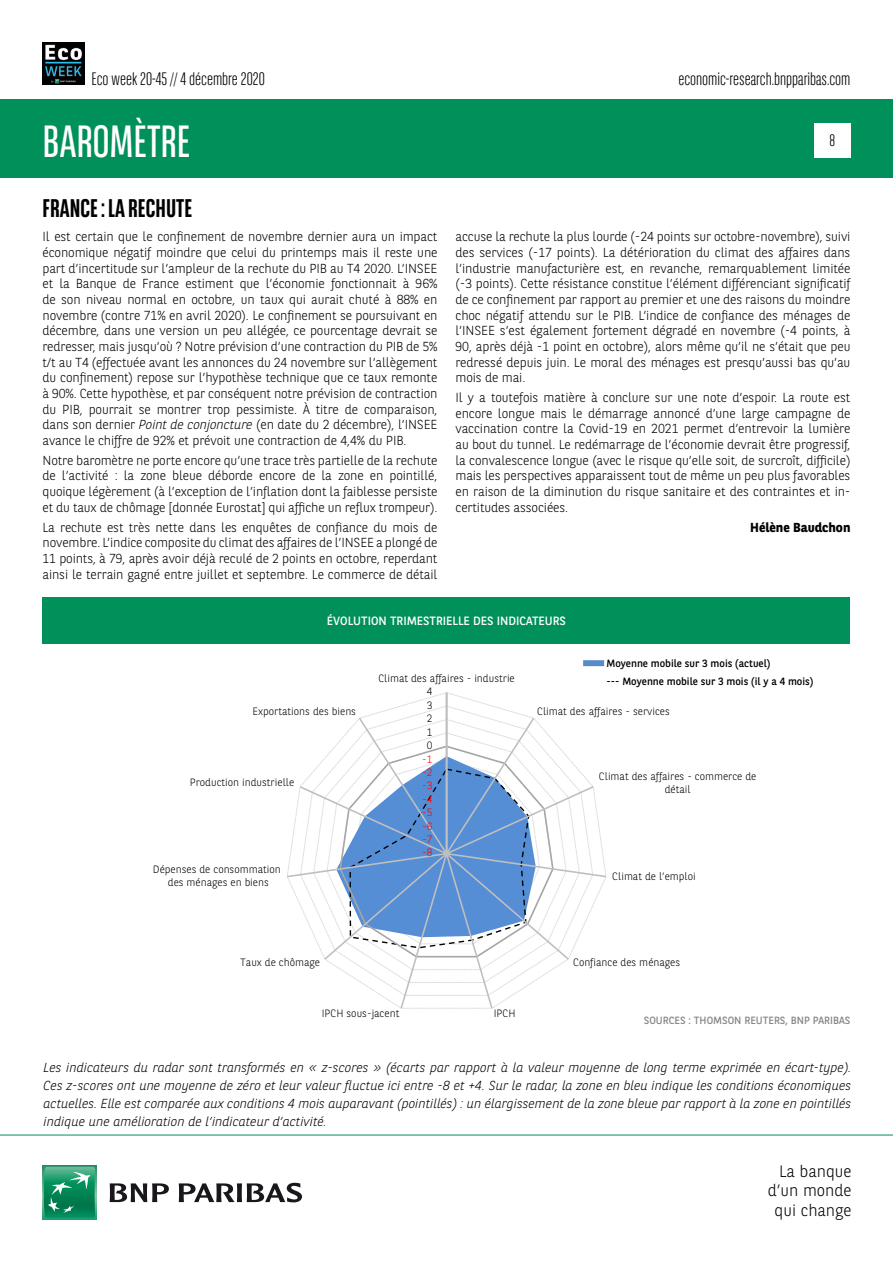
<style>
.page{position:relative;width:893px;height:1263px;background:#fff}
.page>*{position:absolute;margin:0;border:0;box-sizing:border-box;transform-origin:0 0}
.t1{font:45px "BNPP Sans Condensed";color:#fff}
.t2{font:700 25.5px "BNPP Sans Condensed";color:#000}
.t3{font:300 18px "BNPP Sans Condensed";color:#000}
.t4{font:300 16.5px/19.8px "BNPP Sans";color:#000;text-align:right}
.t5{font:300 16.5px "BNPP Sans Condensed";color:#000}
.t6{font:300 13.05px/15.6px "BNPP Sans";letter-spacing:-.01em;color:#000;text-align:justify}
.t7{font:italic 300 13.05px/18px "BNPP Sans";color:#000;text-align:justify}
.t8{font:700 13.05px "BNPP Sans";color:#000}
.t9{font:12px "BNPP Sans";color:#fff}
.t10{font:300 10.65px/12.8px "BNPP Sans";color:#000;text-align:center}
.t11{font:300 10.65px "BNPP Sans";color:#f00}
.t12{font:10.5px/18px "BNPP Sans";color:#000}
.t13{font:10.5px "BNPP Sans";color:#878787}
.s1{font-style:italic}
</style>
<div class="page">
<div style="left:1px;top:99px;width:892px;height:78px;background:#00915b"></div>
<svg style="left:43px;top:1166px;width:53px;height:53px"></svg>
<svg style="left:44px;top:1167px;width:51px;height:51px;background:#26996e"></svg>
<svg style="left:110px;top:1183px;width:59px;height:19px"></svg>
<svg style="left:179px;top:1183px;width:123px;height:19px"></svg>
<hr style="left:0;top:1135px;width:893px;height:1px;background:#00915b">
<div style="left:814px;top:123px;width:36px;height:34px;background:#fff"></div>
<img style="left:43px;top:43px;width:42px;height:42px">
<svg style="left:287px;top:692px;width:320px;height:317px"></svg>
<div style="left:43px;top:597px;width:807px;height:47px;background:#00915b"></div>
<div style="left:583px;top:660px;width:21px;height:6px;background:#568cc9"></div>
<h3 class="t3" style="left:91px;top:67px;width:175px">Eco week 20-45 // 4 décembre 2020</h3>
<h1 class="t1" style="left:43px;top:113px;width:149px">BAROMÈTRE</h1>
<h2 class="t2" style="left:43px;top:193px;width:151px">FRANCE : LA RECHUTE</h2>
<p class="t6" style="left:43px;top:228px;width:396px">Il est certain que le confinement de novembre dernier aura un impact économique négatif moindre que celui du printemps mais il reste une part d’incertitude sur l’ampleur de la rechute du PIB au T4 2020. L’INSEE et la Banque de France estiment que l’économie fonctionnait à 96% de son niveau normal en octobre, un taux qui aurait chuté à 88% en novembre (contre 71% en avril 2020). Le confinement se poursuivant en décembre, dans une version un peu allégée, ce pourcentage devrait se redresser, mais jusqu’où ? Notre prévision d’une contraction du PIB de 5% t/t au T4 (effectuée avant les annonces du 24 novembre sur l’allègement du confinement) repose sur l’hypothèse technique que ce taux remonte à 90%. Cette hypothèse, et par conséquent notre prévision de contraction du PIB, pourrait se montrer trop pessimiste. À titre de comparaison, dans son dernier <span class="s1">Point de conjoncture</span> (en date du 2 décembre), l’INSEE avance le chiffre de 92% et prévoit une contraction de 4,4% du PIB.</p>
<p class="t6" style="left:43px;top:452px;width:396px">Notre baromètre ne porte encore qu’une trace très partielle de la rechute de l’activité : la zone bleue déborde encore de la zone en pointillé, quoique légèrement (à l’exception de l’inflation dont la faiblesse persiste et du taux de chômage [donnée Eurostat] qui affiche un reflux trompeur).</p>
<p class="t6" style="left:43px;top:519px;width:396px">La rechute est très nette dans les enquêtes de confiance du mois de novembre. L’indice composite du climat des affaires de l’INSEE a plongé de 11 points, à 79, après avoir déjà reculé de 2 points en octobre, reperdant ainsi le terrain gagné entre juillet et septembre. Le commerce de détail</p>
<h3 class="t3" style="left:678px;top:67px;width:174px">economic-research.bnpparibas.com</h3>
<p class="t5" style="left:829px;top:130px;width:7px">8</p>
<p class="t6" style="left:455px;top:228px;width:396px">accuse la rechute la plus lourde (-24 points sur octobre-novembre), suivi des services (-17 points). La détérioration du climat des affaires dans l’industrie manufacturière est, en revanche, remarquablement limitée (-3 points). Cette résistance constitue l’élément différenciant significatif de ce confinement par rapport au premier et une des raisons du moindre choc négatif attendu sur le PIB. L’indice de confiance des ménages de l’INSEE s’est également fortement dégradé en novembre (-4 points, à 90, après déjà -1 point en octobre), alors même qu’il ne s’était que peu redressé depuis juin. Le moral des ménages est presqu’aussi bas qu’au mois de mai.</p>
<p class="t6" style="left:455px;top:389px;width:396px">Il y a toutefois matière à conclure sur une note d’espoir. La route est encore longue mais le démarrage annoncé d’une large campagne de vaccination contre la Covid-19 en 2021 permet d’entrevoir la lumière au bout du tunnel. Le redémarrage de l’économie devrait être progressif, la convalescence longue (avec le risque qu’elle soit, de surcroît, difficile) mais les perspectives apparaissent tout de même un peu plus favorables en raison de la diminution du risque sanitaire et des contraintes et in&shy;certitudes associées.</p>
<p class="t8" style="left:750px;top:518px;width:102px">Hélène Baudchon</p>
<p class="t9" style="left:327px;top:613px;width:241px">ÉVOLUTION TRIMESTRIELLE DES INDICATEURS</p>
<p class="t10" style="left:378px;top:671px;width:138px">Climat des affaires - industrie</p>
<p class="t10" style="left:427px;top:685px;width:7px">4</p>
<p class="t12" style="left:606px;top:654px;width:209px">Moyenne mobile sur 3 mois (actuel)<br>--- Moyenne mobile sur 3 mois (il y a 4 mois)</p>
<p class="t10" style="left:253px;top:704px;width:105px">Exportations des biens</p>
<p class="t10" style="left:190px;top:776px;width:106px">Production industrielle</p>
<p class="t10" style="left:153px;top:863px;width:129px">Dépenses de consommation des ménages en biens</p>
<p class="t10" style="left:427px;top:698px;width:7px">3</p>
<p class="t10" style="left:427px;top:712px;width:7px">2</p>
<p class="t10" style="left:427px;top:725px;width:7px">1</p>
<p class="t10" style="left:427px;top:738px;width:7px">0</p>
<p class="t11" style="left:422px;top:751px;width:12px">-1</p>
<p class="t11" style="left:422px;top:765px;width:12px">-2</p>
<p class="t11" style="left:422px;top:778px;width:12px">-3</p>
<p class="t11" style="left:422px;top:792px;width:12px">-4</p>
<p class="t11" style="left:422px;top:805px;width:12px">-5</p>
<p class="t11" style="left:422px;top:819px;width:12px">-6</p>
<p class="t11" style="left:422px;top:832px;width:12px">-7</p>
<p class="t11" style="left:422px;top:845px;width:12px">-8</p>
<p class="t10" style="left:537px;top:704px;width:134px">Climat des affaires - services</p>
<p class="t10" style="left:599px;top:769px;width:159px">Climat des affaires - commerce de détail</p>
<p class="t10" style="left:612px;top:869px;width:85px">Climat de l’emploi</p>
<p class="t10" style="left:240px;top:955px;width:81px">Taux de chômage</p>
<p class="t10" style="left:322px;top:1006px;width:79px">IPCH sous-jacent</p>
<p class="t10" style="left:494px;top:1006px;width:23px">IPCH</p>
<p class="t10" style="left:573px;top:955px;width:108px">Confiance des ménages</p>
<p class="t13" style="left:644px;top:1013px;width:208px">SOURCES : THOMSON REUTERS, BNP PARIBAS</p>
<p class="t7" style="left:44px;top:1058px;width:809px">Les indicateurs du radar sont transformés en « z-scores » (écarts par rapport à la valeur moyenne de long terme exprimée en écart-type).<br>Ces z-scores ont une moyenne de zéro et leur valeur fluctue ici entre -8 et +4. Sur le radar, la zone en bleu indique les conditions économiques actuelles. Elle est comparée aux conditions 4 mois auparavant (pointillés) : un élargissement de la zone bleue par rapport à la zone en pointillés indique une amélioration de l’indicateur d’activité.</p>
<p class="t4" style="left:768px;top:1160px;width:85px">La banque d’un monde qui change</p>
</div>
